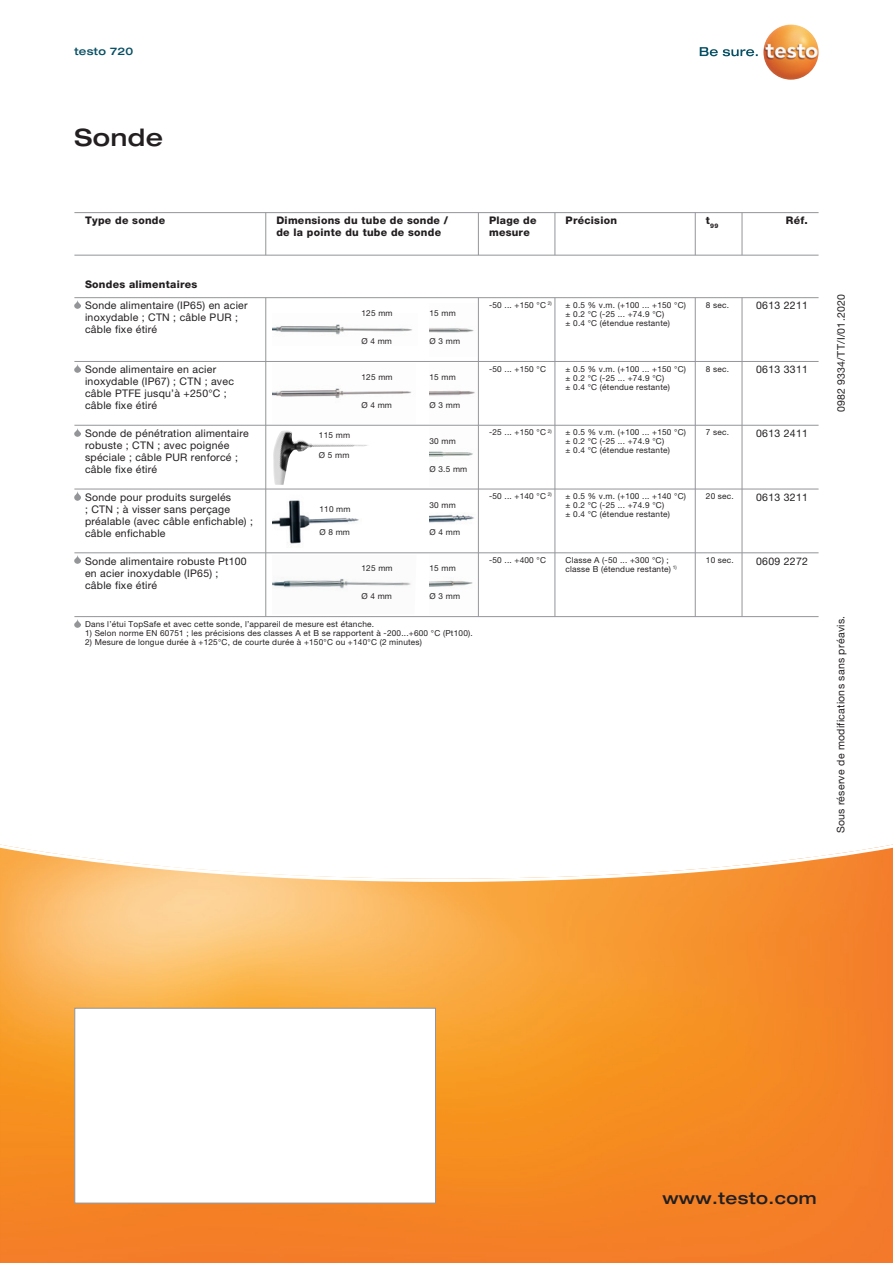
<style>
.page{position:relative;width:893px;height:1263px;background:#fff}
.page>*{position:absolute;margin:0;border:0;box-sizing:border-box;transform-origin:0 0}
.t1{font:500 expanded 24px "Helvetica Neue LTW1 G";letter-spacing:.025em;color:#231f20}
.t2{font:500 expanded 16.5px "Helvetica Neue LTW1 G";letter-spacing:.025em;color:#231f20}
.t3{font:10.5px/12px "Helvetica Neue LTW1 G";letter-spacing:.025em;color:#231f20}
.t4{font:800 10.5px/12px "Helvetica Neue LTW1 G";letter-spacing:.025em;color:#231f20}
.t5{font:500 expanded 10.5px "Helvetica Neue LTW1 G";letter-spacing:.025em;color:#074f64}
.t6{font:8.25px/9px "Helvetica Neue LTW1 G";letter-spacing:.025em;color:#231f20}
.t7{font:800 6.3px "Helvetica Neue LTW1 G";color:#231f20}
</style>
<div class="page">
<svg style="left:0;top:844px;width:893px;height:419px;background:#f79e46"></svg>
<img style="left:272px;top:324px;width:140px;height:11px">
<img style="left:429px;top:328px;width:45px;height:5px">
<img style="left:272px;top:388px;width:140px;height:10px">
<img style="left:429px;top:390px;width:46px;height:6px">
<img style="left:429px;top:451px;width:44px;height:6px">
<img style="left:272px;top:500px;width:87px;height:44px">
<img style="left:429px;top:514px;width:45px;height:9px">
<img style="left:272px;top:579px;width:139px;height:10px">
<img style="left:429px;top:580px;width:44px;height:7px">
<img style="left:273px;top:430px;width:95px;height:55px">
<svg style="left:75px;top:300px;width:6px;height:9px"></svg>
<svg style="left:75px;top:364px;width:6px;height:9px"></svg>
<svg style="left:75px;top:428px;width:6px;height:8px"></svg>
<svg style="left:75px;top:492px;width:6px;height:8px"></svg>
<svg style="left:75px;top:556px;width:6px;height:8px"></svg>
<svg style="left:75px;top:619px;width:6px;height:9px"></svg>
<svg style="left:700px;top:47px;width:58px;height:9px"></svg>
<img style="left:763px;top:24px;width:56px;height:56px;border-radius:28px">
<div style="left:74px;top:1008px;width:362px;height:195px;background:#fff;border:1px solid #939598"></div>
<hr style="left:74px;top:616px;width:745px;height:1px;background:#939598">
<hr style="left:74px;top:212px;width:745px;height:1px;background:#939598">
<hr style="left:265px;top:213px;width:1px;height:42px;background:#939598">
<hr style="left:478px;top:213px;width:1px;height:42px;background:#939598">
<hr style="left:555px;top:213px;width:1px;height:42px;background:#939598">
<hr style="left:695px;top:213px;width:1px;height:42px;background:#939598">
<hr style="left:742px;top:213px;width:1px;height:42px;background:#939598">
<hr style="left:74px;top:297px;width:745px;height:1px;background:#939598">
<hr style="left:265px;top:298px;width:1px;height:63px;background:#939598">
<hr style="left:478px;top:298px;width:1px;height:63px;background:#939598">
<hr style="left:555px;top:298px;width:1px;height:63px;background:#939598">
<hr style="left:695px;top:298px;width:1px;height:63px;background:#939598">
<hr style="left:742px;top:298px;width:1px;height:63px;background:#939598">
<hr style="left:74px;top:361px;width:745px;height:1px;background:#939598">
<hr style="left:265px;top:361px;width:1px;height:64px;background:#939598">
<hr style="left:478px;top:361px;width:1px;height:64px;background:#939598">
<hr style="left:555px;top:361px;width:1px;height:64px;background:#939598">
<hr style="left:695px;top:361px;width:1px;height:64px;background:#939598">
<hr style="left:742px;top:361px;width:1px;height:64px;background:#939598">
<hr style="left:74px;top:425px;width:745px;height:1px;background:#939598">
<hr style="left:265px;top:425px;width:1px;height:64px;background:#939598">
<hr style="left:478px;top:425px;width:1px;height:64px;background:#939598">
<hr style="left:555px;top:425px;width:1px;height:64px;background:#939598">
<hr style="left:695px;top:425px;width:1px;height:64px;background:#939598">
<hr style="left:742px;top:425px;width:1px;height:64px;background:#939598">
<hr style="left:74px;top:489px;width:745px;height:1px;background:#939598">
<hr style="left:265px;top:489px;width:1px;height:64px;background:#939598">
<hr style="left:478px;top:489px;width:1px;height:64px;background:#939598">
<hr style="left:555px;top:489px;width:1px;height:64px;background:#939598">
<hr style="left:695px;top:489px;width:1px;height:64px;background:#939598">
<hr style="left:742px;top:489px;width:1px;height:64px;background:#939598">
<hr style="left:74px;top:552px;width:745px;height:1px;background:#939598">
<hr style="left:265px;top:553px;width:1px;height:64px;background:#939598">
<hr style="left:478px;top:553px;width:1px;height:64px;background:#939598">
<hr style="left:555px;top:553px;width:1px;height:64px;background:#939598">
<hr style="left:695px;top:553px;width:1px;height:64px;background:#939598">
<hr style="left:742px;top:553px;width:1px;height:64px;background:#939598">
<hr style="left:74px;top:255px;width:745px;height:1px;background:#939598">
<p class="t5" style="left:74px;top:44px;width:60px">testo 720</p>
<h1 class="t1" style="left:74px;top:122px;width:90px">Sonde</h1>
<p class="t4" style="left:85px;top:215px;width:82px">Type de sonde</p>
<p class="t4" style="left:276px;top:215px;width:173px">Dimensions du tube de sonde / de la pointe du tube de sonde</p>
<p class="t4" style="left:489px;top:215px;width:49px">Plage de mesure</p>
<p class="t4" style="left:566px;top:215px;width:53px">Précision</p>
<p class="t4" style="left:85px;top:278px;width:114px">Sondes alimentaires</p>
<p class="t3" style="left:85px;top:300px;width:164px">Sonde alimentaire (IP65) en acier inoxydable ; CTN ; câble PUR ; câble fixe étiré</p>
<p class="t3" style="left:85px;top:363px;width:150px">Sonde alimentaire en acier inoxydable (IP67) ; CTN ; avec câble PTFE jusqu’à +250°C ; câble fixe étiré</p>
<p class="t3" style="left:85px;top:427px;width:165px">Sonde de pénétration alimentaire robuste ; CTN ; avec poignée spéciale ; câble PUR renforcé ; câble fixe étiré</p>
<p class="t3" style="left:85px;top:491px;width:169px">Sonde pour produits surgelés<br>; CTN ; à visser sans perçage préalable (avec câble enfichable) ; câble enfichable</p>
<p class="t3" style="left:85px;top:555px;width:163px">Sonde alimentaire robuste Pt100 en acier inoxydable (IP65) ; câble fixe étiré</p>
<p class="t6" style="left:319px;top:431px;width:33px">115 mm</p>
<p class="t6" style="left:319px;top:450px;width:32px">Ø 5 mm</p>
<p class="t6" style="left:361px;top:309px;width:33px">125 mm</p>
<p class="t6" style="left:429px;top:309px;width:28px">15 mm</p>
<p class="t6" style="left:361px;top:336px;width:32px">Ø 4 mm</p>
<p class="t6" style="left:429px;top:336px;width:32px">Ø 3 mm</p>
<p class="t6" style="left:361px;top:373px;width:33px">125 mm</p>
<p class="t6" style="left:429px;top:373px;width:28px">15 mm</p>
<p class="t6" style="left:361px;top:400px;width:32px">Ø 4 mm</p>
<p class="t6" style="left:429px;top:400px;width:32px">Ø 3 mm</p>
<p class="t6" style="left:429px;top:436px;width:28px">30 mm</p>
<p class="t6" style="left:429px;top:464px;width:39px">Ø 3.5 mm</p>
<p class="t6" style="left:319px;top:505px;width:33px">110 mm</p>
<p class="t6" style="left:319px;top:528px;width:32px">Ø 8 mm</p>
<p class="t6" style="left:429px;top:500px;width:28px">30 mm</p>
<p class="t6" style="left:429px;top:528px;width:32px">Ø 4 mm</p>
<p class="t6" style="left:361px;top:564px;width:33px">125 mm</p>
<p class="t6" style="left:429px;top:564px;width:28px">15 mm</p>
<p class="t6" style="left:361px;top:592px;width:32px">Ø 4 mm</p>
<p class="t6" style="left:429px;top:592px;width:32px">Ø 3 mm</p>
<p class="t6" style="left:85px;top:619px;width:291px">Dans l’étui TopSafe et avec cette sonde, l’appareil de mesure est étanche.</p>
<p class="t6" style="left:85px;top:628px;width:389px">1) Selon norme EN 60751 ; les précisions des classes A et B se rapportent à -200...+600 °C (Pt100).</p>
<p class="t6" style="left:85px;top:637px;width:339px">2) Mesure de longue durée à +125°C, de courte durée à +150°C ou +140°C (2 minutes)</p>
<p class="t6" style="left:489px;top:300px;width:64px">-50 ... +150 °C <sup>2)</sup></p>
<p class="t6" style="left:489px;top:364px;width:58px">-50 ... +150 °C</p>
<p class="t6" style="left:489px;top:428px;width:64px">-25 ... +150 °C <sup>2)</sup></p>
<p class="t6" style="left:489px;top:492px;width:64px">-50 ... +140 °C <sup>2)</sup></p>
<p class="t6" style="left:489px;top:555px;width:58px">-50 ... +400 °C</p>
<p class="t6" style="left:566px;top:300px;width:122px">± 0.5 % v.m. (+100 ... +150 °C) ± 0.2 °C (-25 ... +74.9 °C)<br>± 0.4 °C (étendue restante)</p>
<p class="t6" style="left:566px;top:364px;width:122px">± 0.5 % v.m. (+100 ... +150 °C) ± 0.2 °C (-25 ... +74.9 °C)<br>± 0.4 °C (étendue restante)</p>
<p class="t6" style="left:566px;top:428px;width:122px">± 0.5 % v.m. (+100 ... +150 °C) ± 0.2 °C (-25 ... +74.9 °C)<br>± 0.4 °C (étendue restante)</p>
<p class="t6" style="left:566px;top:492px;width:122px">± 0.5 % v.m. (+100 ... +140 °C) ± 0.2 °C (-25 ... +74.9 °C)<br>± 0.4 °C (étendue restante)</p>
<p class="t6" style="left:566px;top:555px;width:113px">Classe A (-50 ... +300 °C) ; classe B (étendue restante) <sup>1)</sup></p>
<p class="t7" style="left:706px;top:222px;width:14px"><sup>t</sup>99</p>
<p class="t6" style="left:706px;top:300px;width:25px">8 sec.</p>
<p class="t6" style="left:706px;top:364px;width:25px">8 sec.</p>
<p class="t6" style="left:706px;top:428px;width:25px">7 sec.</p>
<p class="t6" style="left:706px;top:492px;width:29px">20 sec.</p>
<p class="t6" style="left:706px;top:555px;width:29px">10 sec.</p>
<p class="t4" style="left:786px;top:215px;width:23px">Réf.</p>
<p class="t3" style="left:756px;top:300px;width:53px">0613 2211</p>
<p class="t3" style="left:756px;top:363px;width:53px">0613 3311</p>
<p class="t3" style="left:756px;top:427px;width:53px">0613 2411</p>
<p class="t3" style="left:756px;top:491px;width:53px">0613 3211</p>
<p class="t3" style="left:756px;top:555px;width:53px">0609 2272</p>
<p class="t3" style="left:835px;top:412px;width:120px;rotate:-90deg">0982 9334/TT/I/01.2020</p>
<p class="t3" style="left:835px;top:833px;width:219px;rotate:-90deg">Sous réserve de modifications sans préavis.</p>
<h2 class="t2" style="left:662px;top:1187px;width:156px">www.testo.com</h2>
</div>
